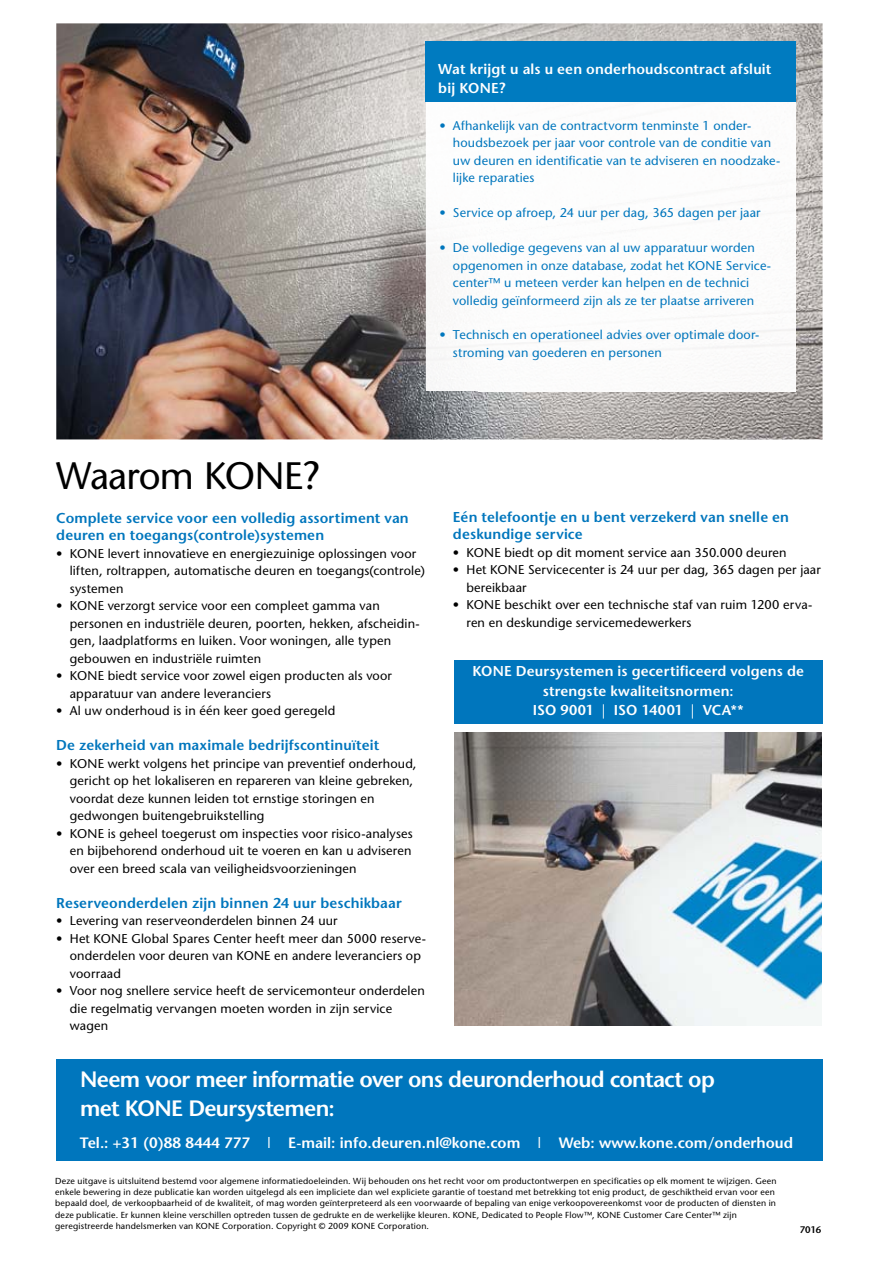
<style>
.page{position:relative;width:893px;height:1263px;background:#fff}
.page>*{position:absolute;margin:0;border:0;box-sizing:border-box;transform-origin:0 0}
.t1{font:38.1px "Stone Sans";letter-spacing:-.025em;color:#000}
.t2{font:600 22.2px/28.7px "Stone Sans";letter-spacing:-.03em;color:#fff}
.t3{font:600 15.9px "Stone Sans";letter-spacing:.01em;color:#fff}
.t4{font:15.9px "Stone Sans";color:#fff}
.t5{font:600 15px "Stone Sans";color:#fff}
.t6{font:600 14.25px/17.5px "Stone Sans";letter-spacing:.01em;color:#0076bd}
.t7{font:600 14.25px/19px "Stone Sans";letter-spacing:.015em;color:#fff}
.t8{font:12.75px/17.5px "Stone Sans";letter-spacing:.015em;color:#000}
.t9{font:12.75px/17.5px "Stone Sans";letter-spacing:.01em;color:#0076bd}
.t10{font:600 9.6px "Stone Sans";color:#000}
.t11{font:8.7px/11.1px "Stone Sans";letter-spacing:.02em;color:#000}
.s1{font-weight:400}
</style>
<div class="page">
<img style="left:454px;top:733px;width:367px;height:292px">
<img style="left:56px;top:23px;width:766px;height:416px">
<img style="left:426px;top:102px;width:52px;height:289px">
<img style="left:478px;top:102px;width:318px;height:289px">
<div style="left:426px;top:41px;width:369px;height:61px;background:#007bc0"></div>
<div style="left:56px;top:1059px;width:766px;height:99px;background:#0076bd"></div>
<div style="left:454px;top:660px;width:368px;height:64px;background:#0076bd"></div>
<div style="left:56px;top:1128px;width:766px;height:32px;background:#0076bd"></div>
<p class="t7" style="left:438px;top:60px;width:335px">Wat krijgt u als u een onderhoudscontract afsluit bij KONE?</p>
<p class="t9" style="left:453px;top:116px;width:329px;text-indent:-14px">• Afhankelijk van de contractvorm tenminste 1 onder&shy;houdsbezoek per jaar voor controle van de conditie van uw deuren en identificatie van te adviseren en noodzake&shy;lijke reparaties</p>
<p class="t9" style="left:439px;top:204px;width:323px">• Service op afroep, 24 uur per dag, 365 dagen per jaar</p>
<p class="t9" style="left:453px;top:239px;width:320px;text-indent:-14px">• De volledige gegevens van al uw apparatuur worden opgenomen in onze database, zodat het KONE Service&shy;center™ u meteen verder kan helpen en de technici volledig geïnformeerd zijn als ze ter plaatse arriveren</p>
<p class="t9" style="left:453px;top:326px;width:308px;text-indent:-14px">• Technisch en operationeel advies over optimale door&shy;stroming van goederen en personen</p>
<h1 class="t1" style="left:56px;top:453px;width:265px">Waarom KONE?</h1>
<p class="t6" style="left:56px;top:509px;width:354px">Complete service voor een volledig assortiment van deuren en toegangs(controle)systemen</p>
<p class="t8" style="left:70px;top:545px;width:356px;text-indent:-14px">• KONE levert innovatieve en energiezuinige oplossingen voor liften, roltrappen, automatische deuren en toegangs(controle) systemen</p>
<p class="t8" style="left:70px;top:597px;width:351px;text-indent:-14px">• KONE verzorgt service voor een compleet gamma van personen en industriële deuren, poorten, hekken, afscheidin&shy;gen, laadplatforms en luiken. Voor woningen, alle typen gebouwen en industriële ruimten</p>
<p class="t8" style="left:70px;top:667px;width:324px;text-indent:-14px">• KONE biedt service voor zowel eigen producten als voor apparatuur van andere leveranciers</p>
<p class="t8" style="left:56px;top:702px;width:281px">• Al uw onderhoud is in één keer goed geregeld</p>
<p class="t6" style="left:56px;top:736px;width:324px">De zekerheid van maximale bedrijfscontinuïteit</p>
<p class="t8" style="left:70px;top:755px;width:348px;text-indent:-14px">• KONE werkt volgens het principe van preventief onderhoud, gericht op het lokaliseren en repareren van kleine gebreken, voordat deze kunnen leiden tot ernstige storingen en gedwongen buitengebruikstelling</p>
<p class="t8" style="left:70px;top:825px;width:345px;text-align:justify;text-indent:-14px">• KONE is geheel toegerust om inspecties voor risico-analyses en bijbehorend onderhoud uit te voeren en kan u adviseren over een breed scala van veiligheidsvoorzieningen</p>
<p class="t6" style="left:56px;top:894px;width:347px">Reserveonderdelen zijn binnen 24 uur beschikbaar</p>
<p class="t8" style="left:56px;top:912px;width:283px">• Levering van reserveonderdelen binnen 24 uur</p>
<p class="t8" style="left:70px;top:929px;width:358px;text-indent:-14px">• Het KONE Global Spares Center heeft meer dan 5000 reserve&shy;onderdelen voor deuren van KONE en andere leveranciers op voorraad</p>
<p class="t8" style="left:70px;top:982px;width:357px;text-indent:-14px">• Voor nog snellere service heeft de servicemonteur onderdelen die regelmatig vervangen moeten worden in zijn service wagen</p>
<p class="t6" style="left:453px;top:508px;width:338px">Eén telefoontje en u bent verzekerd van snelle en deskundige service</p>
<p class="t8" style="left:453px;top:543px;width:335px">• KONE biedt op dit moment service aan 350.000 deuren</p>
<p class="t8" style="left:466px;top:561px;width:356px;text-indent:-14px">• Het KONE Servicecenter is 24 uur per dag, 365 dagen per jaar bereikbaar</p>
<p class="t8" style="left:466px;top:596px;width:347px;text-indent:-14px">• KONE beschikt over een technische staf van ruim 1200 erva&shy;ren en deskundige servicemedewerkers</p>
<p class="t7" style="left:472px;top:662px;width:333px;text-align:center">KONE Deursystemen is gecertificeerd volgens de strengste kwaliteitsnormen:<br>ISO 9001 <span class="s1">|</span> ISO 14001 <span class="s1">|</span> VCA**</p>
<h2 class="t2" style="left:80px;top:1065px;width:636px">Neem voor meer informatie over ons deuronderhoud contact op met KONE Deursystemen:</h2>
<p class="t4" style="left:80px;top:1130px;width:30px">Tel.:</p>
<p class="t3" style="left:129px;top:1130px;width:679px">0318 - 532333 <span class="s1">| E-mail:</span> info.deuren.nl@kone.com <span class="s1">| Web:</span> www.kone.com/onderhoud</p>
<p class="t5" style="left:80px;top:1134px;width:715px">Tel.: +31 (0)88 8444 777 | E-mail: info.deuren.nl@kone.com | Web: www.kone.com/onderhoud</p>
<p class="t11" style="left:55px;top:1175px;width:723px">Deze uitgave is uitsluitend bestemd voor algemene informatiedoeleinden. Wij behouden ons het recht voor om productontwerpen en specificaties op elk moment te wijzigen. Geen enkele bewering in deze publicatie kan worden uitgelegd als een impliciete dan wel expliciete garantie of toestand met betrekking tot enig product, de geschiktheid ervan voor een bepaald doel, de verkoopbaarheid of de kwaliteit, of mag worden geïnterpreteerd als een voorwaarde of bepaling van enige verkoopovereenkomst voor de producten of diensten in deze publicatie. Er kunnen kleine verschillen optreden tussen de gedrukte en de werkelijke kleuren. KONE, Dedicated to People Flow™, KONE Customer Care Center™ zijn geregistreerde handelsmerken van KONE Corporation. Copyright © 2009 KONE Corporation.</p>
<p class="t10" style="left:800px;top:1224px;width:23px">7016</p>
</div>
